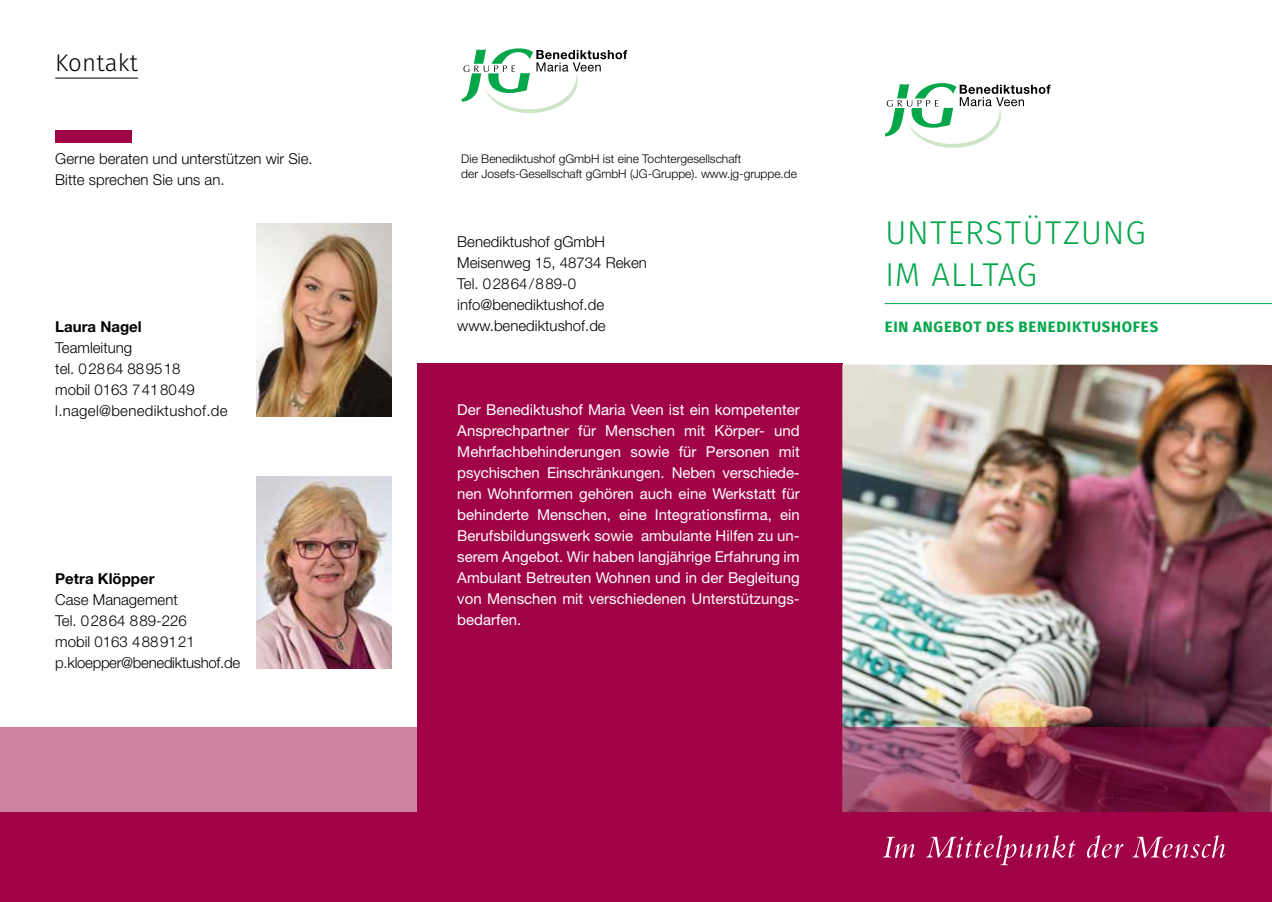
<style>
.page{position:relative;width:1272px;height:902px;background:#fff}
.page>*{position:absolute;margin:0;border:0;box-sizing:border-box;transform-origin:0 0}
.t1{font:300 33px/42px "Fira Sans";letter-spacing:.02em;color:#04a64a}
.t2{font:300 24px "Fira Sans";letter-spacing:.01em;color:#000}
.t3{font:15px/21px "Helvetica Neue LT Std";color:#fff;text-align:justify}
.t4{font:300 15px/21px "Helvetica Neue LT Std";color:#000}
.t5{font:700 15px "Fira Sans";letter-spacing:.05em;color:#04a64a}
.t6{font:700 15px "Helvetica Neue LT Std";color:#000}
.t7{font:300 12px/14.4px "Helvetica Neue LT Std";color:#000}
</style>
<div class="page">
<div style="left:417px;top:364px;width:425px;height:502px;background:#a10446"></div>
<img style="left:842px;top:364px;width:429px;height:363px">
<div style="left:0;top:812px;width:1271px;height:89px;background:#a10446"></div>
<svg style="left:0;top:727px;width:1271px;height:85px"></svg>
<svg style="left:882px;top:835px;width:343px;height:30px"></svg>
<svg style="left:884px;top:83px;width:166px;height:65px"></svg>
<hr style="left:884px;top:303px;width:387px;height:1px;background:#04a64a">
<hr style="left:55px;top:78px;width:83px;height:1px;background:#000">
<img style="left:256px;top:224px;width:135px;height:192px">
<img style="left:256px;top:476px;width:135px;height:192px">
<div style="left:55px;top:130px;width:77px;height:12px;background:#a10446"></div>
<svg style="left:461px;top:48px;width:166px;height:65px"></svg>
<h2 class="t2" style="left:55px;top:45px;width:84px">Kontakt</h2>
<p class="t4" style="left:55px;top:147px;width:259px">Gerne beraten und unterstützen wir Sie.<br>Bitte sprechen Sie uns an.</p>
<p class="t6" style="left:55px;top:317px;width:88px">Laura Nagel</p>
<p class="t4" style="left:55px;top:336px;width:174px">Teamleitung<br>tel. 02864 889518<br>mobil 0163 7418049 l.nagel@benediktushof.de</p>
<p class="t6" style="left:55px;top:569px;width:101px">Petra Klöpper</p>
<p class="t4" style="left:55px;top:588px;width:186px">Case Management<br>Tel. 02864 889-226<br>mobil 0163 4889121 p.kloepper@benediktushof.de</p>
<p class="t7" style="left:461px;top:151px;width:337px">Die Benediktushof gGmbH ist eine Tochtergesellschaft<br>der Josefs-Gesellschaft gGmbH (JG-Gruppe). www.jg-gruppe.de</p>
<p class="t4" style="left:457px;top:231px;width:191px">Benediktushof gGmbH<br>Meisenweg 15, 48734 Reken<br>Tel. 02864/889-0 info@benediktushof.de www.benediktushof.de</p>
<p class="t3" style="left:457px;top:399px;width:344px">Der Benediktushof Maria Veen ist ein kompetenter Ansprechpartner für Menschen mit Körper- und Mehrfachbehinderungen sowie für Personen mit psychischen Einschränkungen. Neben verschiede&shy;nen Wohnformen gehören auch eine Werkstatt für behinderte Menschen, eine Integrationsfirma, ein Berufsbildungswerk sowie ambulante Hilfen zu un&shy;serem Angebot. Wir haben langjährige Erfahrung im Ambulant Betreuten Wohnen und in der Begleitung von Menschen mit verschiedenen Unterstützungs&shy;bedarfen.</p>
<h1 class="t1" style="left:885px;top:211px;width:262px">UNTERSTÜTZUNG<br>IM ALLTAG</h1>
<p class="t5" style="left:884px;top:314px;width:275px">EIN ANGEBOT DES BENEDIKTUSHOFES</p>
</div>
